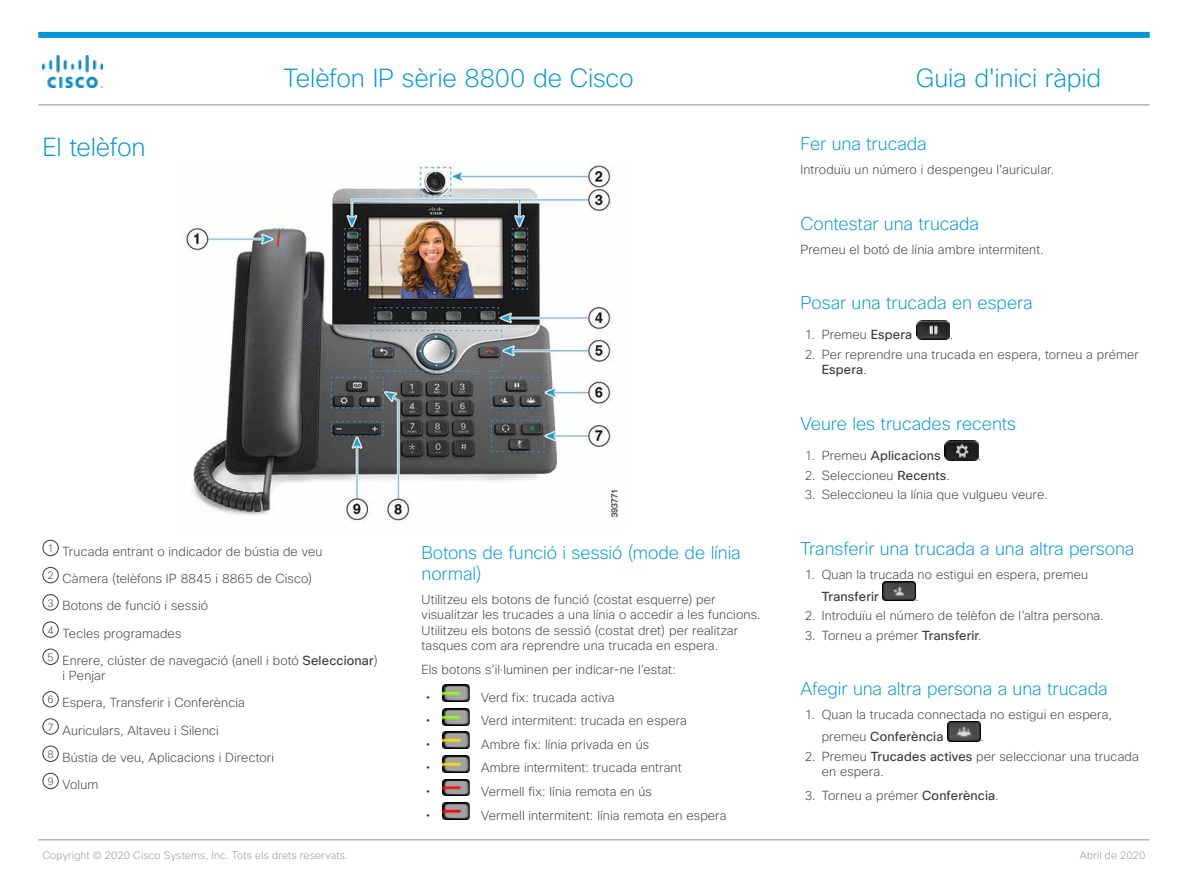
<style>
.page{position:relative;width:1188px;height:893px;background:#fff}
.page>*{position:absolute;margin:0;border:0;box-sizing:border-box;transform-origin:0 0}
.t1{font:200 25.5px "Cisco Sans";letter-spacing:-.01em;color:#0096d6}
.t2{font:200 18px/21.6px "Cisco Sans";letter-spacing:-.005em;color:#0096d6}
.t3{font:200 12.75px/27.2px "Cisco Sans";letter-spacing:.01em;color:#393636}
.t4{font:12.75px "Cisco Sans";letter-spacing:.015em;color:#393636}
.t5{font:200 10.5px "Cisco Sans";letter-spacing:.015em;color:#918f90}
.s1{font-weight:400}
.s2{font-weight:200}
</style>
<div class="page">
<div style="left:38px;top:32px;width:1112px;height:6px;background:#0096d6"></div>
<hr style="left:38px;top:104px;width:1112px;height:1px;background:#918f90">
<hr style="left:38px;top:839px;width:1112px;height:1px;background:#918f90">
<img style="left:43px;top:55px;width:60px;height:32px">
<img style="left:183px;top:165px;width:436px;height:358px">
<div style="left:43px;top:540px;width:16px;height:16px;border:1px solid #393636;border-radius:50%"></div>
<div style="left:43px;top:567px;width:16px;height:16px;border:1px solid #393636;border-radius:50%"></div>
<div style="left:43px;top:594px;width:16px;height:16px;border:1px solid #393636;border-radius:50%"></div>
<div style="left:43px;top:621px;width:16px;height:17px;border:1px solid #393636;border-radius:50%"></div>
<div style="left:43px;top:649px;width:16px;height:16px;border:1px solid #393636;border-radius:50%"></div>
<div style="left:43px;top:691px;width:16px;height:16px;border:1px solid #393636;border-radius:50%"></div>
<div style="left:43px;top:718px;width:16px;height:17px;border:1px solid #393636;border-radius:50%"></div>
<div style="left:43px;top:746px;width:16px;height:16px;border:1px solid #393636;border-radius:50%"></div>
<div style="left:43px;top:773px;width:16px;height:16px;border:1px solid #393636;border-radius:50%"></div>
<img style="left:443px;top:685px;width:27px;height:16px">
<img style="left:443px;top:708px;width:27px;height:17px">
<img style="left:443px;top:732px;width:27px;height:17px">
<img style="left:443px;top:755px;width:27px;height:17px">
<img style="left:443px;top:779px;width:27px;height:17px">
<img style="left:443px;top:803px;width:27px;height:16px">
<img style="left:916px;top:320px;width:34px;height:19px">
<img style="left:944px;top:441px;width:34px;height:19px">
<img style="left:883px;top:581px;width:33px;height:20px">
<img style="left:947px;top:722px;width:33px;height:19px">
<h1 class="t1" style="left:43px;top:131px;width:105px">El telèfon</h1>
<h1 class="t1" style="left:284px;top:62px;width:352px">Telèfon IP sèrie 8800 de Cisco</h1>
<h1 class="t1" style="left:916px;top:62px;width:187px">Guia d'inici ràpid</h1>
<h2 class="t2" style="left:801px;top:134px;width:128px">Fer una trucada</h2>
<p class="t3" style="left:801px;top:156px;width:255px">Introduïu un número i despengeu l'auricular.</p>
<h2 class="t2" style="left:801px;top:213px;width:180px">Contestar una trucada</h2>
<p class="t3" style="left:801px;top:236px;width:245px">Premeu el botó de línia ambre intermitent.</p>
<h2 class="t2" style="left:801px;top:293px;width:234px">Posar una trucada en espera</h2>
<p class="t3" style="left:805px;top:322px;width:109px">1. Premeu <span class="s1">Espera</span></p>
<p class="t3" style="left:950px;top:322px;width:5px">.</p>
<p class="t3" style="left:822px;top:347px;width:319px;line-height:15.3px;text-indent:-17px">2. Per reprendre una trucada en espera, torneu a prémer<br><span class="s1">Espera</span>.</p>
<p class="t3" style="left:47px;top:538px;width:332px"><sup>1</sup> Trucada entrant o indicador de bústia de veu<br><sup>2</sup> Càmera (telèfons IP 8845 i 8865 de Cisco)<br><sup>3</sup> Botons de funció i sessió<br><sup>4</sup> Tecles programades<br><sup>5</sup> Enrere, clúster de navegació (anell i botó <span class="s1">Seleccionar</span>)</p>
<p class="t3" style="left:47px;top:662px;width:228px;text-indent:15px">i Penjar<br><sup>6</sup> Espera, Transferir i Conferència<br><sup>7</sup> Auriculars, Altaveu i Silenci<br><sup>8</sup> Bústia de veu, Aplicacions i Directori<br><sup>9</sup> Volum</p>
<h2 class="t2" style="left:422px;top:542px;width:321px">Botons de funció i sessió (mode de línia normal)</h2>
<p class="t3" style="left:422px;top:592px;width:341px;line-height:15.3px">Utilitzeu els botons de funció (costat esquerre) per visualitzar les trucades a una línia o accedir a les funcions.<br>Utilitzeu els botons de sessió (costat dret) per realitzar tasques com ara reprendre una trucada en espera.</p>
<p class="t3" style="left:422px;top:656px;width:256px;line-height:27.9px;text-align:center">Els botons s’il·luminen per indicar-ne l’estat:<br>Verd fix: trucada activa</p>
<p class="t3" style="left:481px;top:709px;width:247px;line-height:23.5px">Verd intermitent: trucada en espera Ambre fix: línia privada en ús<br>Ambre intermitent: trucada entrant Vermell fix: línia remota en ús<br>Vermell intermitent: línia remota en espera</p>
<h2 class="t2" style="left:801px;top:413px;width:217px">Veure les trucades recents</h2>
<p class="t4" style="left:805px;top:447px;width:137px"><span class="s2">1. Premeu</span> Aplicacions</p>
<p class="t3" style="left:978px;top:442px;width:5px">.</p>
<p class="t3" style="left:805px;top:462px;width:146px">2. Seleccioneu <span class="s1">Recents</span>.</p>
<p class="t3" style="left:805px;top:482px;width:245px">3. Seleccioneu la línia que vulgueu veure.</p>
<h2 class="t2" style="left:801px;top:538px;width:335px">Transferir una trucada a una altra persona</h2>
<p class="t3" style="left:805px;top:561px;width:285px">1. Quan la trucada no estigui en espera, premeu</p>
<p class="t4" style="left:822px;top:588px;width:58px">Transferir</p>
<p class="t3" style="left:916px;top:583px;width:5px">.</p>
<p class="t3" style="left:805px;top:603px;width:301px">2. Introduïu el número de telèfon de l’altra persona.</p>
<p class="t3" style="left:805px;top:622px;width:178px">3. Torneu a prémer <span class="s1">Transferir</span>.</p>
<h2 class="t2" style="left:801px;top:679px;width:309px">Afegir una altra persona a una trucada</h2>
<p class="t3" style="left:822px;top:704px;width:292px;line-height:22px;text-indent:-17px">1. Quan la trucada connectada no estigui en espera, premeu <span class="s1">Conferència</span></p>
<p class="t3" style="left:980px;top:723px;width:5px">.</p>
<p class="t3" style="left:822px;top:749px;width:319px;line-height:15.3px;text-indent:-17px">2. Premeu <span class="s1">Trucades actives</span> per seleccionar una trucada en espera.</p>
<p class="t3" style="left:805px;top:782px;width:196px">3. Torneu a prémer <span class="s1">Conferència</span>.</p>
<p class="t5" style="left:43px;top:848px;width:307px">Copyright © 2020 Cisco Systems, Inc. Tots els drets reservats.</p>
<p class="t5" style="left:1080px;top:848px;width:67px">Abril de 2020</p>
</div>
